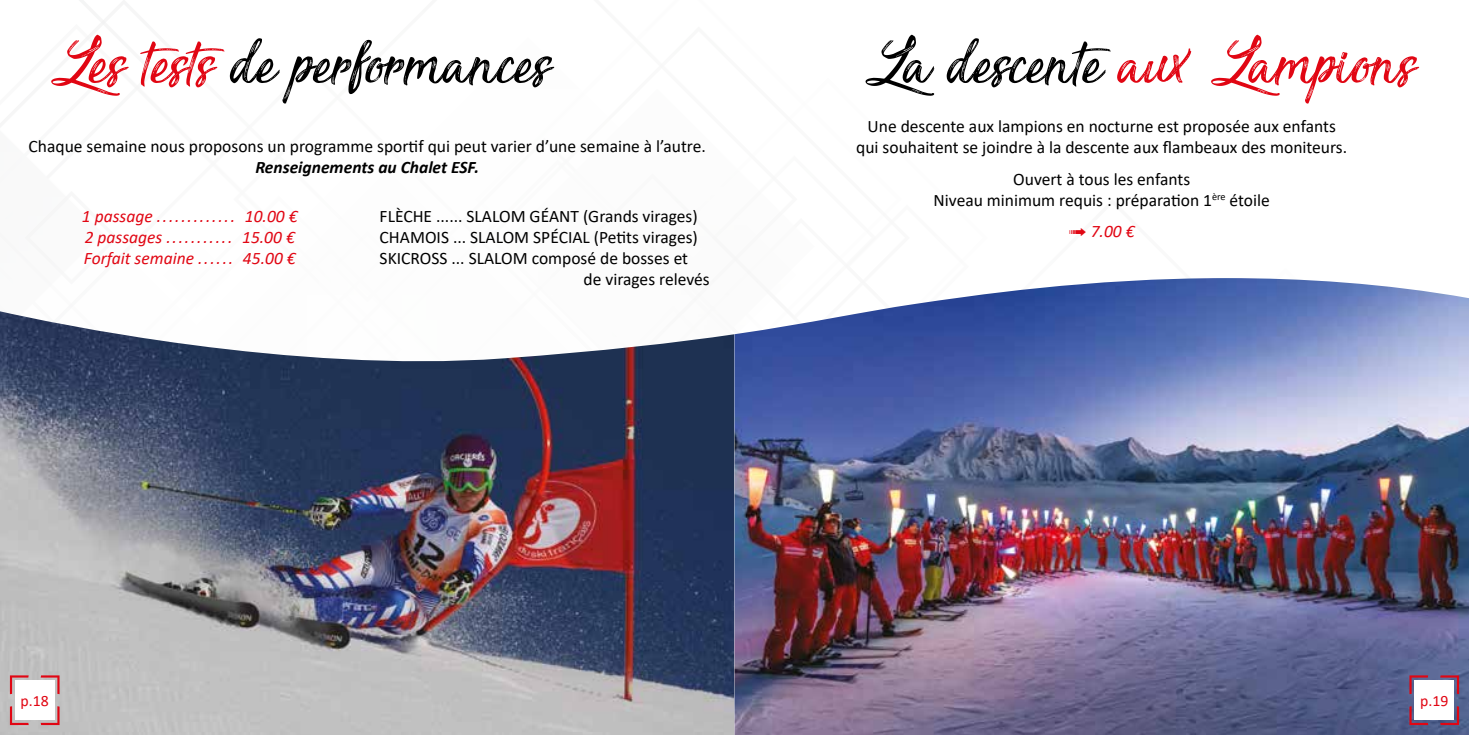
<style>
.page{position:relative;width:1469px;height:735px;background:#fff}
.page>*{position:absolute;margin:0;border:0;box-sizing:border-box;transform-origin:0 0}
.t1{font:84px "Sensations and Qualities";color:#000}
.t2{font:84px "Sensations and Qualities";color:#e10613}
.t3{font:17.5px/21px "Calibri";color:#000;text-align:center}
.t4{font:italic 17.5px/21px "Calibri";color:#e10613}
.t5{font:italic 700 17.5px "Calibri";color:#000}
.t6{font:15.75px "Calibri";color:#e10613}
.s1{color:#e10613}
.s2{color:#000}
</style>
<div class="page">
<img style="left:0;top:0;width:1468px;height:734px">
<h1 class="t1" style="left:50px;top:22px;width:506px"><span class="s1">Les tests</span> de performances</h1>
<h1 class="t2" style="left:864px;top:22px;width:557px"><span class="s2">La descente</span> aux Lampions</h1>
<p class="t3" style="left:29px;top:135px;width:678px">Chaque semaine nous proposons un programme sportif qui peut varier d’une semaine à l’autre.</p>
<p class="t5" style="left:255px;top:155px;width:225px">Renseignements au Chalet ESF.</p>
<p class="t3" style="left:379px;top:205px;width:319px">FLÈCHE ...... SLALOM GÉANT (Grands virages)</p>
<p class="t3" style="left:379px;top:226px;width:320px">CHAMOIS ... SLALOM SPÉCIAL (Petits virages)</p>
<p class="t3" style="left:379px;top:247px;width:310px">SKICROSS ... SLALOM composé de bosses et</p>
<p class="t3" style="left:583px;top:268px;width:128px">de virages relevés</p>
<p class="t4" style="left:82px;top:204px;width:217px">1 passage ............. 10.00 €<br>2 passages ........... 15.00 €<br>Forfait semaine ...... 45.00 €</p>
<p class="t3" style="left:856px;top:115px;width:492px">Une descente aux lampions en nocturne est proposée aux enfants qui souhaitent se joindre à la descente aux flambeaux des moniteurs.</p>
<p class="t3" style="left:933px;top:168px;width:338px">Ouvert à tous les enfants<br>Niveau minimum requis : préparation 1<sup>ère</sup> étoile</p>
<p class="t4" style="left:1090px;top:220px;width:45px">7.00 €</p>
<p class="t6" style="left:21px;top:689px;width:30px">p.18</p>
<p class="t6" style="left:1420px;top:689px;width:30px">p.19</p>
</div>
